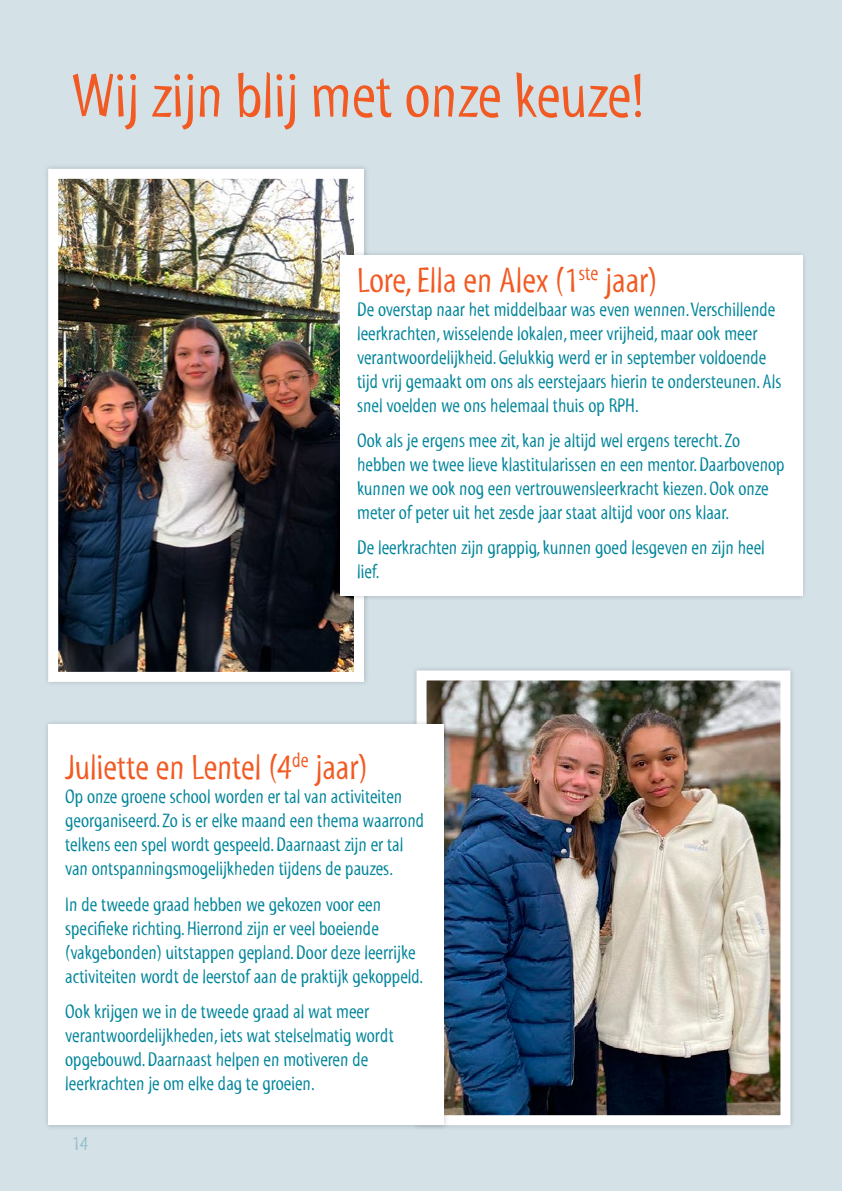
<style>
.page{position:relative;width:842px;height:1191px;background:#d4e2e8}
.page>*{position:absolute;margin:0;border:0;box-sizing:border-box;transform-origin:0 0}
.t1{font:64px "Myriad Std Tilt";color:#f15a22}
.t2{font:36px "Myriad Std Tilt";color:#f15a22}
.t3{font:20px/24px "Myriad Std Tilt";color:#00849a}
.t4{font:20px "Myriad Std Tilt";color:#95becc}
</style>
<div class="page">
<div style="left:43px;top:164px;width:326px;height:523px;background:#cad7dd"></div>
<img style="left:59px;top:180px;width:294px;height:491px">
<div style="left:48px;top:169px;width:316px;height:513px;border:10px solid #fff"></div>
<div style="left:411px;top:665px;width:384px;height:465px;background:#000;opacity:.2"></div>
<img style="left:427px;top:681px;width:352px;height:433px">
<div style="left:416px;top:670px;width:374px;height:455px;border:10px solid #fff"></div>
<div style="left:335px;top:250px;width:473px;height:351px;background:#000;opacity:.2"></div>
<div style="left:340px;top:255px;width:462px;height:340px;background:#fff"></div>
<div style="left:43px;top:719px;width:406px;height:411px;background:#000;opacity:.2"></div>
<div style="left:48px;top:724px;width:395px;height:401px;background:#fff"></div>
<h1 class="t1" style="left:72px;top:61px;width:574px">Wij zijn blij met onze keuze!</h1>
<h2 class="t2" style="left:357px;top:260px;width:302px">Lore, Ella en Alex (1<sup>ste</sup> jaar)</h2>
<p class="t3" style="left:357px;top:297px;width:426px">De overstap naar het middelbaar was even wennen. Verschillende leerkrachten, wisselende lokalen, meer vrijheid, maar ook meer verantwoordelijkheid. Gelukkig werd er in september voldoende tijd vrij gemaakt om ons als eerstejaars hierin te ondersteunen. Als snel voelden we ons helemaal thuis op RPH.</p>
<p class="t3" style="left:357px;top:429px;width:429px">Ook als je ergens mee zit, kan je altijd wel ergens terecht. Zo hebben we twee lieve klastitularissen en een mentor. Daarbovenop kunnen we ook nog een vertrouwensleerkracht kiezen. Ook onze meter of peter uit het zesde jaar staat altijd voor ons klaar.</p>
<p class="t3" style="left:357px;top:536px;width:409px">De leerkrachten zijn grappig, kunnen goed lesgeven en zijn heel lief.</p>
<h2 class="t2" style="left:65px;top:747px;width:304px">Juliette en Lentel (4<sup>de</sup> jaar)</h2>
<p class="t3" style="left:65px;top:785px;width:360px">Op onze groene school worden er tal van activiteiten georganiseerd. Zo is er elke maand een thema waarrond telkens een spel wordt gespeeld. Daarnaast zijn er tal van ontspanningsmogelijkheden tijdens de pauzes.</p>
<p class="t3" style="left:65px;top:892px;width:360px">In de tweede graad hebben we gekozen voor een specifieke richting. Hierrond zijn er veel boeiende (vakgebonden) uitstappen gepland. Door deze leerrijke activiteiten wordt de leerstof aan de praktijk gekoppeld.</p>
<p class="t3" style="left:65px;top:999px;width:330px">Ook krijgen we in de tweede graad al wat meer verantwoordelijkheden, iets wat stelselmatig wordt opgebouwd. Daarnaast helpen en motiveren de leerkrachten je om elke dag te groeien.</p>
<p class="t4" style="left:72px;top:1132px;width:17px">14</p>
</div>
